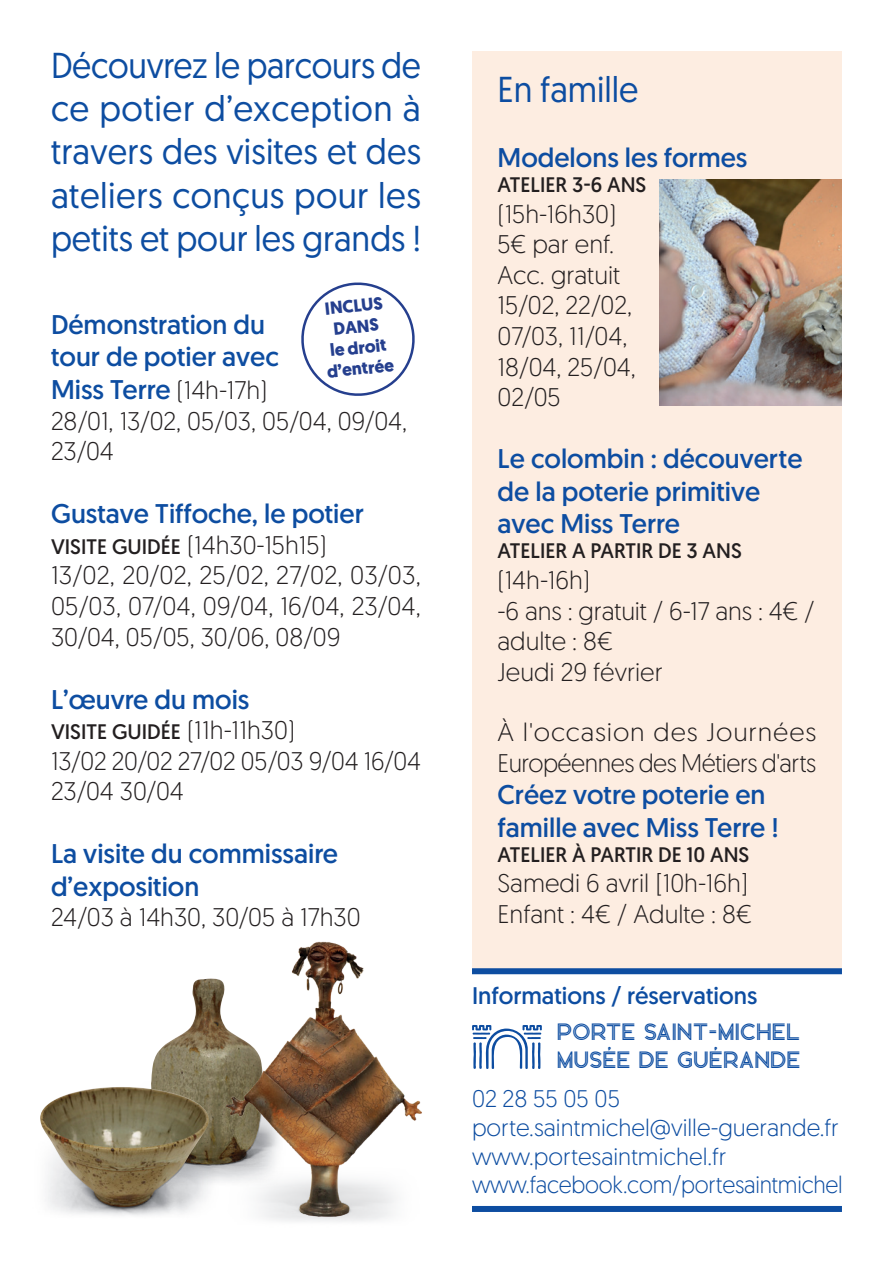
<style>
.page{position:relative;width:893px;height:1263px;background:#fff}
.page>*{position:absolute;margin:0;border:0;box-sizing:border-box;transform-origin:0 0}
.t1{font:36px/43.2px "Geomanist";letter-spacing:.005em;color:#0d4da1;text-align:justify;scale:.94 1}
.t2{font:36px "Geomanist";letter-spacing:.005em;color:#0d4da1;scale:.95 1}
.t3{font:27px/32.4px "Geomanist";color:#0d4da1}
.t4{font:300 25.5px/30.6px "Geomanist";color:#231f20}
.t5{font:300 25.5px/30.6px "Geomanist";letter-spacing:-.02em;color:#231f20;scale:1.05 1}
.t6{font:300 24px "Geomanist";color:#0d4da1}
.t7{font:300 24px "Geomanist";color:#0d4da1;scale:.95 1}
.t8{font:24px "Geomanist";color:#0d4da1}
.t9{font:23.7px "Bronx Two Lines";color:#0d4da1}
.t10{font:21px "Geomanist";color:#231f20}
.t11{font:700 17.7px "Geomanist";color:#253f8e}
.s1{font-weight:300;font-size:25.5px;color:#231f20}
.s2{font-weight:400;font-size:21px}
.s3{font-weight:300;font-size:25.5px}
</style>
<div class="page">
<div style="left:472px;top:51px;width:370px;height:921px;background:#fdede1"></div>
<img style="left:152px;top:978px;width:60px;height:90px">
<img style="left:212px;top:941px;width:210px;height:281px">
<svg style="left:472px;top:1025px;width:70px;height:44px"></svg>
<div style="left:472px;top:968px;width:370px;height:6px;background:#0d4da1"></div>
<div style="left:472px;top:1206px;width:370px;height:6px;background:#0d4da1"></div>
<img style="left:659px;top:179px;width:183px;height:226px">
<img style="left:52px;top:1068px;width:171px;height:154px">
<img style="left:40px;top:1087px;width:169px;height:120px">
<svg style="left:301px;top:282px;width:114px;height:114px"></svg>
<p class="t1" style="left:51px;top:43px;width:395px">Découvrez le parcours de ce potier d’exception à travers des visites et des ateliers conçus pour les petits et pour les grands !</p>
<p class="t11" style="left:324px;top:297px;width:60px;rotate:-6deg">INCLUS</p>
<p class="t11" style="left:332px;top:317px;width:47px;rotate:-6deg">DANS</p>
<p class="t11" style="left:329px;top:339px;width:58px;rotate:-6deg">le droit</p>
<p class="t11" style="left:326px;top:360px;width:69px;rotate:-6deg">d’entrée</p>
<p class="t3" style="left:51px;top:308px;width:229px">Démonstration du tour de potier avec<br>Miss Terre <span class="s1">(14h-17h)</span></p>
<p class="t4" style="left:51px;top:404px;width:358px">28/01, 13/02, 05/03, 05/04, 09/04,<br>23/04</p>
<p class="t3" style="left:51px;top:497px;width:314px">Gustave Tiffoche, le potier</p>
<p class="t4" style="left:51px;top:529px;width:277px"><span class="s2">VISITE GUIDÉE</span> (14h30-15h15)</p>
<p class="t4" style="left:51px;top:559px;width:371px;text-align:justify">13/02, 20/02, 25/02, 27/02, 03/03, 05/03, 07/04, 09/04, 16/04, 23/04, 30/04, 05/05, 30/06, 08/09</p>
<p class="t3" style="left:51px;top:682px;width:200px">L’œuvre du mois</p>
<p class="t10" style="left:51px;top:718px;width:246px">VISITE GUIDÉE <span class="s3">(11h-11h30)</span></p>
<p class="t4" style="left:51px;top:745px;width:371px">13/02 20/02 27/02 05/03 9/04 16/04<br>23/04 30/04</p>
<p class="t3" style="left:51px;top:837px;width:289px">La visite du commissaire d’exposition</p>
<p class="t4" style="left:51px;top:901px;width:311px">24/03 à 14h30, 30/05 à 17h30</p>
<p class="t2" style="left:497px;top:66px;width:150px">En famille</p>
<p class="t3" style="left:497px;top:141px;width:251px">Modelons les formes</p>
<p class="t10" style="left:497px;top:171px;width:150px">ATELIER 3-6 ANS</p>
<p class="t4" style="left:497px;top:197px;width:120px">(15h-16h30)</p>
<p class="t4" style="left:497px;top:228px;width:124px">5€ par enf.<br>Acc. gratuit</p>
<p class="t4" style="left:497px;top:289px;width:140px">15/02, 22/02,<br>07/03, 11/04,<br>18/04, 25/04,<br>02/05</p>
<p class="t3" style="left:497px;top:442px;width:306px">Le colombin : découverte de la poterie primitive avec Miss Terre</p>
<p class="t10" style="left:497px;top:537px;width:246px">ATELIER A PARTIR DE 3 ANS</p>
<p class="t4" style="left:497px;top:564px;width:94px">(14h-16h)</p>
<p class="t4" style="left:497px;top:594px;width:319px">-6 ans : gratuit / 6-17 ans : 4€ / adulte : 8€</p>
<p class="t4" style="left:497px;top:656px;width:167px">Jeudi 29 février</p>
<p class="t5" style="left:497px;top:716px;width:305px">À l'occasion des Journées<br>Européennes des Métiers d'arts</p>
<p class="t3" style="left:497px;top:778px;width:283px">Créez votre poterie en famille avec Miss Terre !</p>
<p class="t10" style="left:497px;top:841px;width:253px">ATELIER À PARTIR DE 10 ANS</p>
<p class="t4" style="left:497px;top:867px;width:252px">Samedi 6 avril [10h-16h]</p>
<p class="t4" style="left:497px;top:898px;width:256px">Enfant : 4€ / Adulte : 8€</p>
<p class="t8" style="left:472px;top:979px;width:287px">Informations / réservations</p>
<p class="t9" style="left:557px;top:1018px;width:245px">PORTE SAINT-MICHEL</p>
<p class="t9" style="left:557px;top:1047px;width:245px">MUSÉE DE GUÉRANDE</p>
<p class="t6" style="left:472px;top:1083px;width:150px">02 28 55 05 05</p>
<p class="t6" style="left:472px;top:1112px;width:368px">porte.saintmichel@ville-guerande.fr</p>
<p class="t6" style="left:472px;top:1141px;width:256px">www.portesaintmichel.fr</p>
<p class="t7" style="left:472px;top:1169px;width:392px">www.facebook.com/portesaintmichel</p>
</div>
